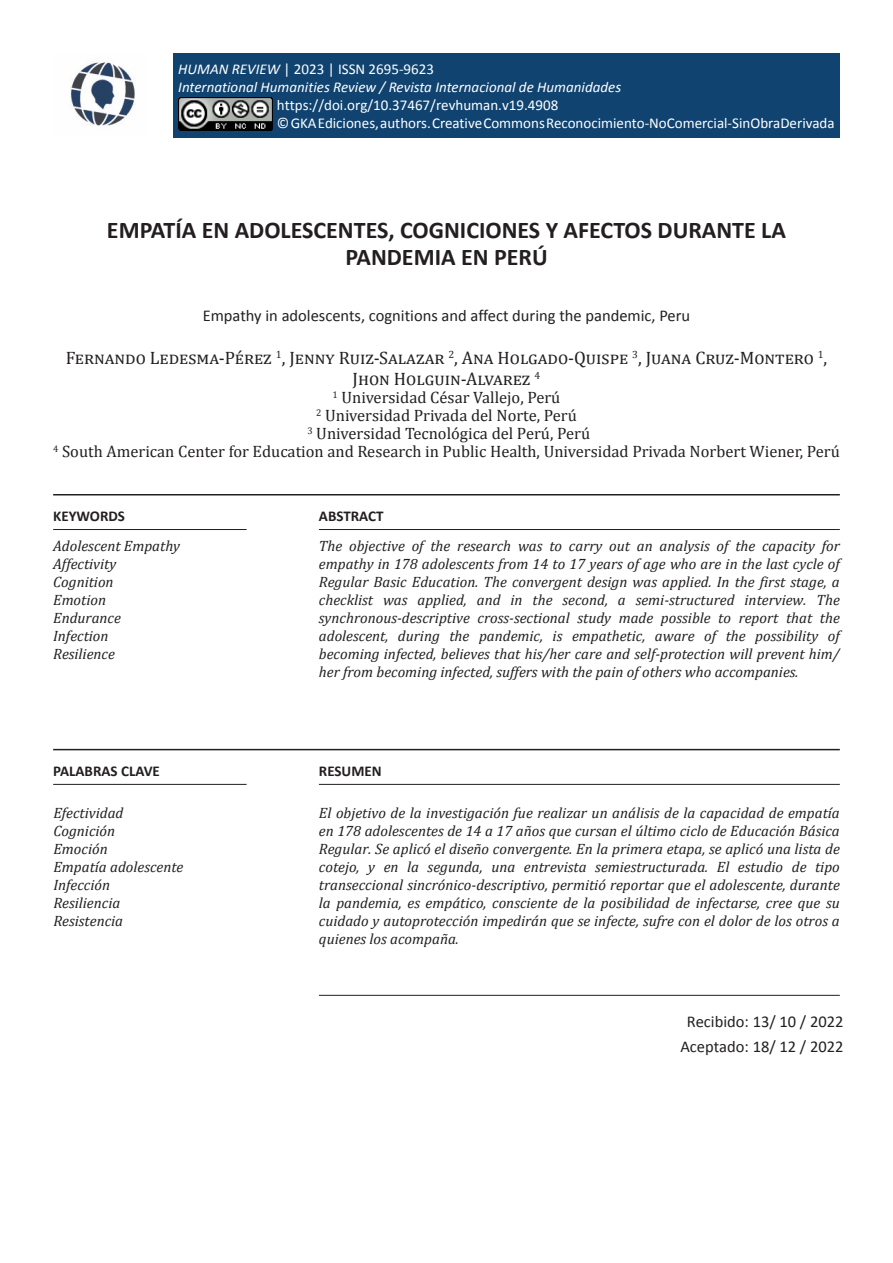
<style>
.page{position:relative;width:893px;height:1263px;background:#fff}
.page>*{position:absolute;margin:0;border:0;box-sizing:border-box;transform-origin:0 0}
.Titulo_Artículo{font:700 24px/27px "Calibri";color:#231f20;text-align:center}
.Cita{font:18px/21px "Cambria";color:#231f20;text-align:center}
.Cita-2{font:16.5px/18px "Cambria";color:#231f20;text-align:center}
.Titulo_Ingles{font:16.5px "Calibri";color:#231f20}
.DATE-HOME{font:16.5px/24.6px "Calibri";color:#231f20;text-align:center}
.CONTENT-HOME{font:italic 15px/18px "Cambria";color:#231f20}
.t1{font:15px/18px "Calibri";color:#fff}
.t2{font:italic 15px "Calibri";color:#fff}
.WORDS-HOME{font:700 15px "Calibri";color:#231f20}
.s1{font-style:italic}
</style>
<div class="page">
<hr style="left:53px;top:494px;width:787px;height:1px;background:#231f20">
<hr style="left:53px;top:749px;width:787px;height:1px;background:#231f20">
<hr style="left:53px;top:529px;width:194px;height:1px;background:#231f20">
<hr style="left:53px;top:784px;width:194px;height:1px;background:#231f20">
<hr style="left:319px;top:529px;width:521px;height:1px;background:#231f20">
<hr style="left:319px;top:784px;width:521px;height:1px;background:#231f20">
<hr style="left:319px;top:995px;width:521px;height:1px;background:#231f20">
<img style="left:70px;top:62px;width:66px;height:64px">
<div style="left:173px;top:53px;width:667px;height:85px;background:#104370"></div>
<img style="left:178px;top:98px;width:95px;height:33px">
<p class="t1" style="left:178px;top:60px;width:257px"><span class="s1">HUMAN REVIEW</span> | 2023 | ISSN 2695-9623</p>
<p class="t2" style="left:178px;top:78px;width:444px">International Humanities Review / Revista Internacional de Humanidades</p>
<p class="t1" style="left:277px;top:96px;width:559px">https://doi.org/10.37467/revhuman.v19.4908<br>© GKA Ediciones, authors. Creative Commons Reconocimiento-NoComercial-SinObraDerivada</p>
<p class="Titulo_Artículo" style="left:107px;top:215px;width:680px">EMPATÍA EN ADOLESCENTES, COGNICIONES Y AFECTOS DURANTE LA<br>PANDEMIA EN PERÚ</p>
<p class="Titulo_Ingles" style="left:203px;top:305px;width:489px">Empathy in adolescents, cognitions and affect during the pandemic, Peru</p>
<p class="Cita" style="left:66px;top:348px;width:763px">Fernando Ledesma-Pérez <sup>1</sup>, Jenny Ruiz-Salazar <sup>2</sup>, Ana Holgado-Quispe <sup>3</sup>, Juana Cruz-Montero <sup>1</sup>,<br>Jhon Holguin-Alvarez <sup>4</sup></p>
<p class="Cita-2" style="left:53px;top:389px;width:788px"><sup>1</sup> Universidad César Vallejo, Perú<br><sup>2</sup> Universidad Privada del Norte, Perú<br><sup>3</sup> Universidad Tecnológica del Perú, Perú<br><sup>4</sup> South American Center for Education and Research in Public Health, Universidad Privada Norbert Wiener, Perú</p>
<p class="WORDS-HOME" style="left:53px;top:505px;width:73px">KEYWORDS</p>
<p class="CONTENT-HOME" style="left:53px;top:536px;width:129px">Adolescent Empathy<br>Affectivity<br>Cognition<br>Emotion<br>Endurance<br>Infection<br>Resilience</p>
<p class="WORDS-HOME" style="left:53px;top:760px;width:108px">PALABRAS CLAVE</p>
<p class="CONTENT-HOME" style="left:53px;top:803px;width:132px">Efectividad<br>Cognición<br>Emoción<br>Empatía adolescente<br>Infección<br>Resiliencia<br>Resistencia</p>
<p class="WORDS-HOME" style="left:319px;top:505px;width:66px">ABSTRACT</p>
<p class="CONTENT-HOME" style="left:319px;top:536px;width:522px;text-align:justify">The objective of the research was to carry out an analysis of the capacity for empathy in 178 adolescents from 14 to 17 years of age who are in the last cycle of Regular Basic Education. The convergent design was applied. In the first stage, a checklist was applied, and in the second, a semi-structured interview. The synchronous-descriptive cross-sectional study made possible to report that the adolescent, during the pandemic, is empathetic, aware of the possibility of becoming infected, believes that his/her care and self-protection will prevent him/ her from becoming infected, suffers with the pain of others who accompanies.</p>
<p class="WORDS-HOME" style="left:319px;top:760px;width:64px">RESUMEN</p>
<p class="CONTENT-HOME" style="left:319px;top:804px;width:522px;text-align:justify">El objetivo de la investigación fue realizar un análisis de la capacidad de empatía en 178 adolescentes de 14 a 17 años que cursan el último ciclo de Educación Básica Regular. Se aplicó el diseño convergente. En la primera etapa, se aplicó una lista de cotejo, y en la segunda, una entrevista semiestructurada. El estudio de tipo transeccional sincrónico-descriptivo, permitió reportar que el adolescente, durante la pandemia, es empático, consciente de la posibilidad de infectarse, cree que su cuidado y autoprotección impedirán que se infecte, sufre con el dolor de los otros a quienes los acompaña.</p>
<p class="DATE-HOME" style="left:680px;top:1009px;width:165px">Recibido: 13/ 10 / 2022<br>Aceptado: 18/ 12 / 2022</p>
</div>
